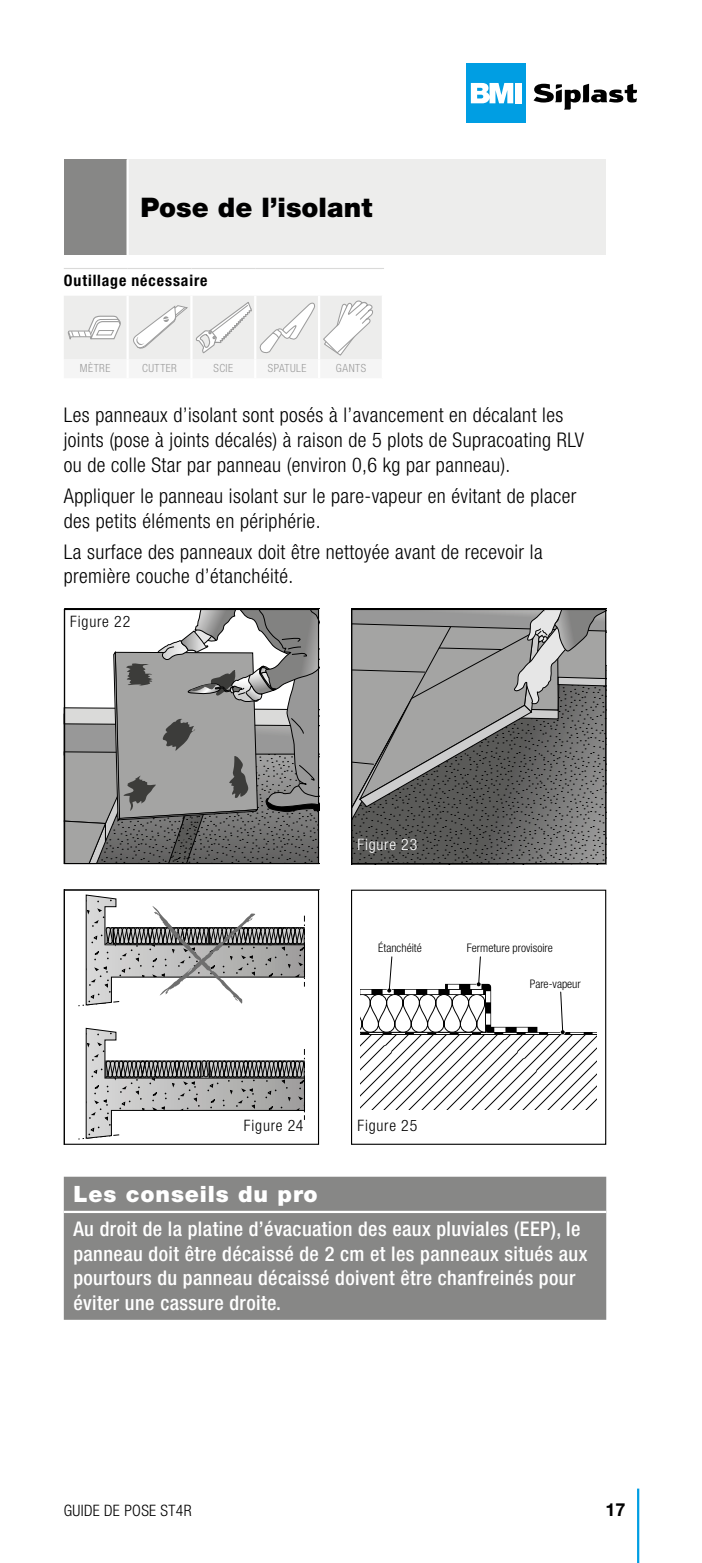
<style>
.page{position:relative;width:702px;height:1563px;background:#fff}
.page>*{position:absolute;margin:0;border:0;box-sizing:border-box;transform-origin:0 0}
.titre_fiche_1{font:900 27px "Helvetica Neue LT Std";color:#000}
.titre{font:900 22.5px "Helvetica Neue LT Std";letter-spacing:.04em;color:#fff}
.texte{font:300 condensed 20.25px/24.8px "Helvetica Neue LT Std";letter-spacing:.02em;color:#000}
.texte-2{font:500 condensed 20.25px/24.8px "Helvetica Neue LT Std";letter-spacing:.02em;color:#fff}
.t1{font:700 18px "Helvetica Neue LT Std";color:#000}
.t2{font:300 condensed 15.75px "Helvetica Neue LT Std";letter-spacing:.05em;color:#000}
.tableau_1_tête{font:700 condensed 15.75px "Helvetica Neue LT Std";letter-spacing:.06em;color:#000}
.t3{font:300 condensed 15.75px "Helvetica Neue LT Std";letter-spacing:.02em;color:#000}
.t4{font:300 condensed 15.75px "Helvetica Neue LT Std";letter-spacing:.05em;color:#fff}
.t5{font:300 condensed 11.7px "Helvetica Neue LT Std";color:#000}
.tableau_2{font:300 condensed 11.25px "Helvetica Neue LT Std";letter-spacing:.04em;color:#9c9c9c}
</style>
<div class="page">
<hr style="left:637px;top:1488px;width:2px;height:75px;background:#009ee3">
<svg style="left:533px;top:84px;width:104px;height:26px"></svg>
<div style="left:467px;top:64px;width:59px;height:59px;background:#009ee3"></div>
<svg style="left:471px;top:83px;width:42px;height:20px"></svg>
<div style="left:515px;top:83px;width:6px;height:20px;background:#fff"></div>
<div style="left:64px;top:159px;width:64px;height:96px;background:#878786"></div>
<div style="left:128px;top:159px;width:478px;height:96px;background:#ededec"></div>
<hr style="left:126px;top:159px;width:3px;height:96px;background:#fff">
<hr style="left:64px;top:268px;width:64px;height:1px;background:#dadad9">
<hr style="left:128px;top:268px;width:63px;height:1px;background:#dadad9">
<hr style="left:191px;top:268px;width:64px;height:1px;background:#dadad9">
<hr style="left:255px;top:268px;width:64px;height:1px;background:#dadad9">
<hr style="left:319px;top:268px;width:65px;height:1px;background:#dadad9">
<svg style="left:64px;top:296px;width:318px;height:63px"></svg>
<svg style="left:66px;top:611px;width:251px;height:251px"></svg>
<div style="left:64px;top:609px;width:255px;height:255px;border:1px solid #000"></div>
<svg style="left:353px;top:611px;width:251px;height:251px;background:#838382"></svg>
<div style="left:351px;top:609px;width:255px;height:255px;border:1px solid #000"></div>
<svg style="left:78px;top:1028px;width:227px;height:111px"></svg>
<svg style="left:78px;top:894px;width:227px;height:112px"></svg>
<div style="left:64px;top:889px;width:255px;height:256px;border:1px solid #000"></div>
<svg style="left:360px;top:956px;width:237px;height:154px"></svg>
<div style="left:351px;top:889px;width:255px;height:256px;border:1px solid #000"></div>
<div style="left:64px;top:1176px;width:542px;height:143px;background:#878786"></div>
<hr style="left:64px;top:1210px;width:542px;height:3px;background:#fff">
<p class="titre_fiche_1" style="left:140px;top:191px;width:233px">Pose de l’isolant</p>
<p class="tableau_1_tête" style="left:64px;top:271px;width:145px">Outillage nécessaire</p>
<p class="tableau_2" style="left:80px;top:361px;width:32px">MÈTRE</p>
<p class="tableau_2" style="left:142px;top:361px;width:36px">CUTTER</p>
<p class="tableau_2" style="left:213px;top:361px;width:21px">SCIE</p>
<p class="tableau_2" style="left:268px;top:361px;width:40px">SPATULE</p>
<p class="tableau_2" style="left:336px;top:361px;width:32px">GANTS</p>
<p class="texte" style="left:64px;top:402px;width:522px">Les panneaux d’isolant sont posés à l’avancement en décalant les joints (pose à joints décalés) à raison de 5 plots de Supracoating RLV ou de colle Star par panneau (environ 0,6 kg par panneau).</p>
<p class="texte" style="left:64px;top:483px;width:514px">Appliquer le panneau isolant sur le pare-vapeur en évitant de placer des petits éléments en périphérie.</p>
<p class="texte" style="left:64px;top:539px;width:480px">La surface des panneaux doit être nettoyée avant de recevoir la première couche d’étanchéité.</p>
<p class="t2" style="left:70px;top:612px;width:62px">Figure 22</p>
<p class="t2" style="left:244px;top:1116px;width:61px">Figure 24</p>
<p class="t4" style="left:357px;top:835px;width:61px">Figure 23</p>
<p class="t5" style="left:378px;top:941px;width:45px">Étanchéité</p>
<p class="t5" style="left:467px;top:941px;width:87px">Fermeture provisoire</p>
<p class="t5" style="left:529px;top:977px;width:53px">Pare-vapeur</p>
<p class="t2" style="left:357px;top:1116px;width:61px">Figure 25</p>
<p class="titre" style="left:73px;top:1181px;width:246px">Les conseils du pro</p>
<p class="texte-2" style="left:73px;top:1216px;width:515px">Au droit de la platine d’évacuation des eaux pluviales (EEP), le panneau doit être décaissé de 2 cm et les panneaux situés aux pourtours du panneau décaissé doivent être chanfreinés pour éviter une cassure droite.</p>
<p class="t3" style="left:64px;top:1501px;width:129px">GUIDE DE POSE ST4R</p>
<p class="t1" style="left:605px;top:1498px;width:22px">17</p>
</div>
